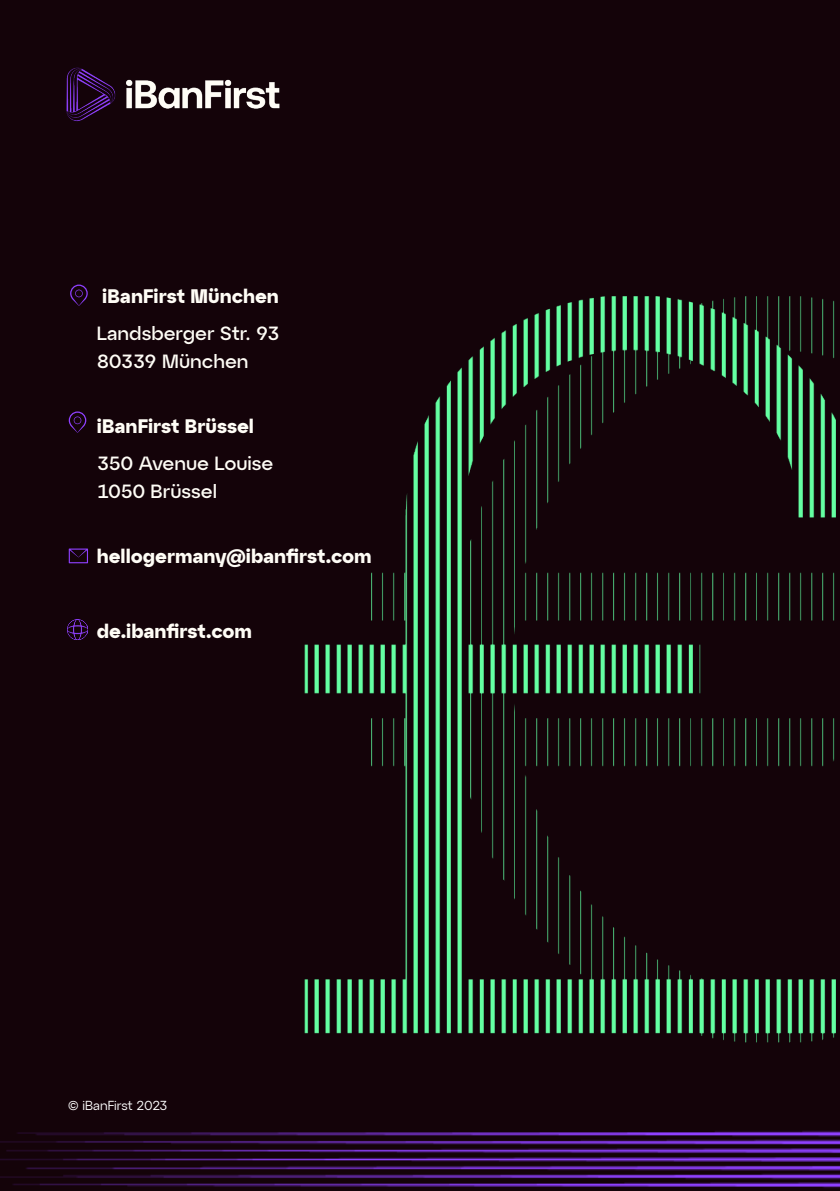
<style>
.page{position:relative;width:840px;height:1191px;background:#fff}
.page>*{position:absolute;margin:0;border:0;box-sizing:border-box;transform-origin:0 0}
.t1{font:700 19.4px "Atyp Display";color:#fffdf6}
.t2{font:500 19.4px/27.6px "Atyp Display";letter-spacing:-.005em;color:#fffdf6}
.t3{font:13px "Atyp Display";color:#fff}
</style>
<div class="page">
<div style="left:0;top:0;width:839px;height:1191px;background:#140309"></div>
<img style="left:0;top:1130px;width:839px;height:58px">
<img style="left:66px;top:67px;width:214px;height:55px">
<img style="left:304px;top:296px;width:532px;height:746px">
<svg style="left:69px;top:411px;width:17px;height:22px"></svg>
<svg style="left:70px;top:284px;width:18px;height:22px"></svg>
<svg style="left:69px;top:548px;width:19px;height:15px"></svg>
<img style="left:68px;top:619px;width:20px;height:20px">
<p class="t1" style="left:102px;top:281px;width:178px">iBanFirst München</p>
<p class="t2" style="left:97px;top:319px;width:184px">Landsberger Str. 93<br>80339 München</p>
<p class="t1" style="left:97px;top:411px;width:159px">iBanFirst Brüssel</p>
<p class="t2" style="left:97px;top:449px;width:178px">350 Avenue Louise<br>1050 Brüssel</p>
<p class="t1" style="left:97px;top:541px;width:276px">hellogermany@ibanfirst.com</p>
<p class="t1" style="left:97px;top:616px;width:157px">de.ibanfirst.com</p>
<p class="t3" style="left:68px;top:1095px;width:101px">© iBanFirst 2023</p>
</div>
